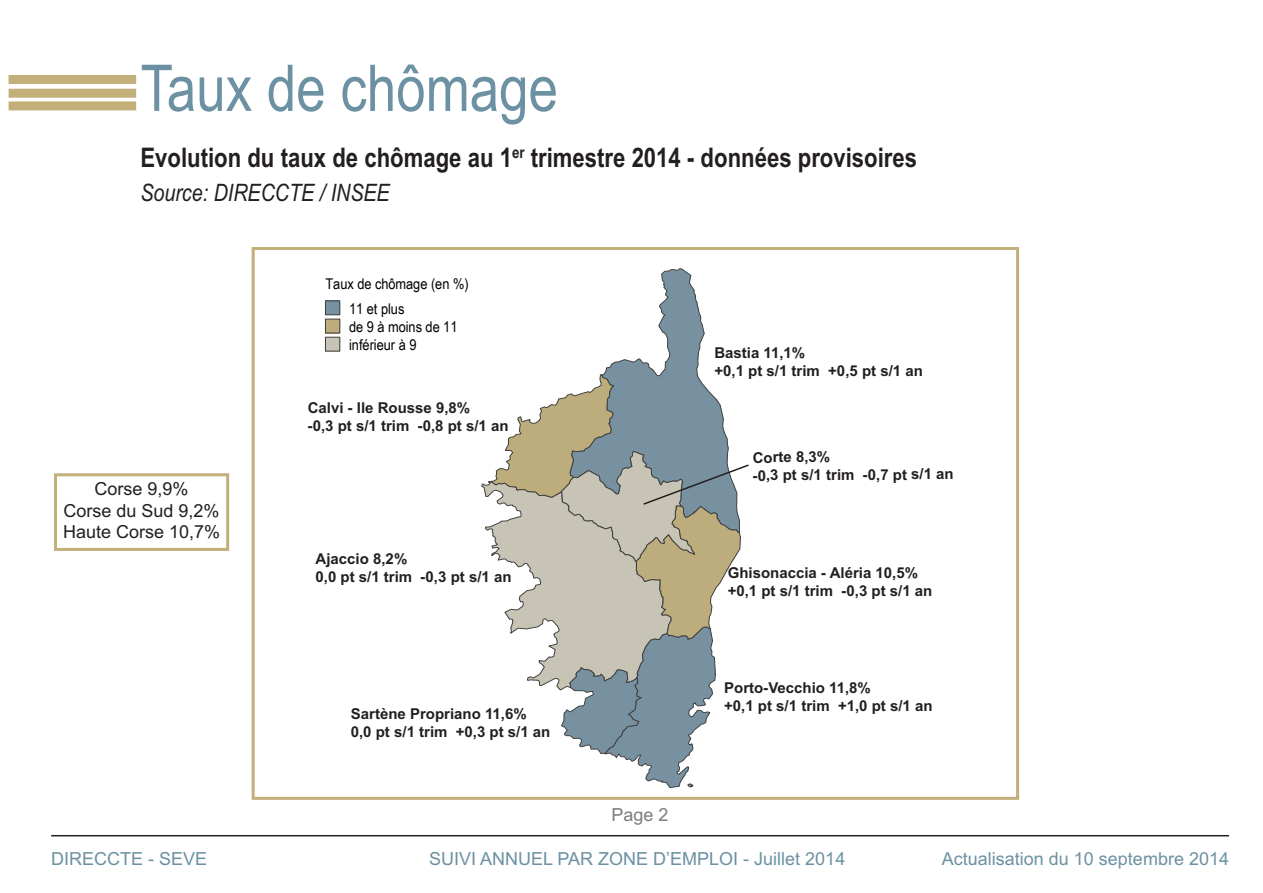
<style>
.page{position:relative;width:1263px;height:893px;background:#fff}
.page>*{position:absolute;margin:0;border:0;box-sizing:border-box;transform-origin:0 0}
.t1{font:64.5px "Arial Narrow";color:#6c91a2}
.t2{font:700 27px "Arial Narrow";color:#231f20}
.t3{font:italic 24px "Arial Narrow";color:#231f20}
.t4{font:18px "Arial";color:#6c91a2}
.t5{font:18px/21.6px "Arial";color:#231f20;text-align:center}
.t6{font:18px "Arial";color:#7f7e7c}
.t7{font:700 15px/18px "Arial";color:#231f20}
.t8{font:14.7px/24.5px "Arial Narrow";letter-spacing:-.005em;color:#000;scale:1.06 1}
</style>
<div class="page">
<div style="left:252px;top:247px;width:767px;height:553px;border:3px solid #c3af79"></div>
<div style="left:9px;top:75px;width:127px;height:9px;background:#c3af79"></div>
<div style="left:9px;top:101px;width:127px;height:9px;background:#c3af79"></div>
<div style="left:9px;top:89px;width:127px;height:9px;background:#c3af79"></div>
<hr style="left:51px;top:835px;width:1178px;height:1px;background:#231f20">
<svg style="left:325px;top:269px;width:424px;height:519px"></svg>
<div style="left:54px;top:473px;width:175px;height:78px;border:3px solid #c3af79"></div>
<h1 class="t1" style="left:140px;top:51px;width:419px">Taux de chômage</h1>
<h2 class="t2" style="left:140px;top:142px;width:778px">Evolution du taux de chômage au 1<sup>er</sup> trimestre 2014 - données provisoires</h2>
<h3 class="t3" style="left:140px;top:179px;width:251px">Source: DIRECCTE / INSEE</h3>
<p class="t5" style="left:63px;top:478px;width:159px">Corse 9,9%<br>Corse du Sud 9,2%<br>Haute Corse 10,7%</p>
<p class="t8" style="left:349px;top:272px;width:114px;text-indent:-24px">Taux de chômage (en %)<br>11 et plus</p>
<p class="t8" style="left:349px;top:318px;width:104px;line-height:18.1px">de 9 à moins de 11 inférieur à 9</p>
<p class="t7" style="left:308px;top:399px;width:202px">Calvi - Ile Rousse 9,8%<br>-0,3 pt s/1 trim -0,8 pt s/1 an</p>
<p class="t7" style="left:316px;top:550px;width:197px">Ajaccio 8,2%<br>0,0 pt s/1 trim -0,3 pt s/1 an</p>
<p class="t7" style="left:351px;top:705px;width:201px">Sartène Propriano 11,6%<br>0,0 pt s/1 trim +0,3 pt s/1 an</p>
<p class="t6" style="left:611px;top:805px;width:59px">Page 2</p>
<p class="t7" style="left:714px;top:344px;width:210px">Bastia 11,1%<br>+0,1 pt s/1 trim +0,5 pt s/1 an</p>
<p class="t7" style="left:753px;top:448px;width:203px;line-height:17.5px">Corte 8,3%<br>-0,3 pt s/1 trim -0,7 pt s/1 an</p>
<p class="t7" style="left:728px;top:564px;width:206px">Ghisonaccia - Aléria 10,5% +0,1 pt s/1 trim -0,3 pt s/1 an</p>
<p class="t7" style="left:724px;top:679px;width:210px">Porto-Vecchio 11,8%<br>+0,1 pt s/1 trim +1,0 pt s/1 an</p>
<p class="t4" style="left:51px;top:848px;width:158px">DIRECCTE - SEVE</p>
<p class="t4" style="left:429px;top:848px;width:418px">SUIVI ANNUEL PAR ZONE D’EMPLOI - Juillet 2014</p>
<p class="t4" style="left:942px;top:848px;width:289px">Actualisation du 10 septembre 2014</p>
</div>
